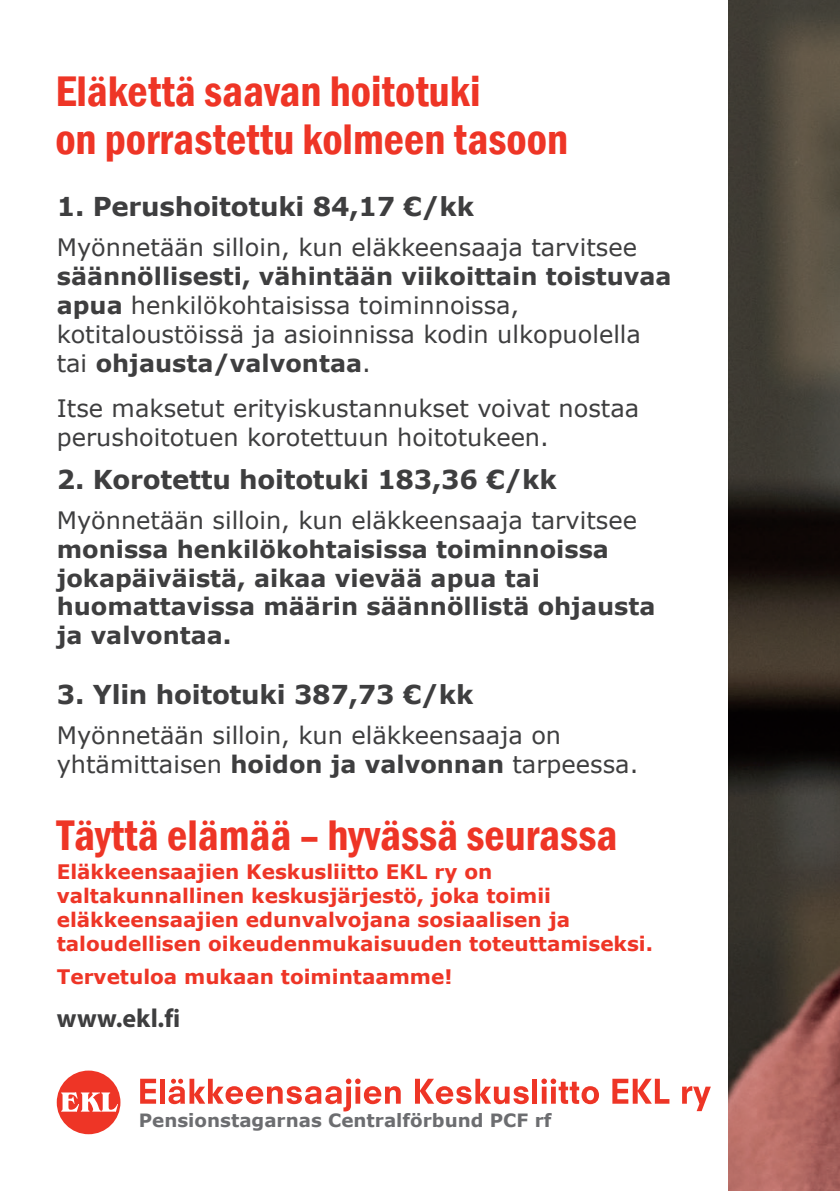
<style>
.page{position:relative;width:840px;height:1191px;background:#fff}
.page>*{position:absolute;margin:0;border:0;box-sizing:border-box;transform-origin:0 0}
.t1{font:600 condensed 44px/48px "Franklin Gothic";color:#ee3526}
.t2{font:700 26px "Verdana";letter-spacing:-.01em;color:#3e3e3f}
.t3{font:700 26px "Myriad Pro";letter-spacing:.01em;color:#3e3e3f}
.t4{font:24px/28.8px "Verdana";color:#3e3e3f}
.t5{font:700 24px/28.8px "Verdana";color:#3e3e3f}
.t6{font:700 20px/24px "Verdana";color:#ee3526}
.t7{font:700 18.2px "Verdana";color:#6c6d70}
.s1{font-weight:700}
</style>
<div class="page">
<svg style="left:140px;top:1078px;width:16px;height:25px"></svg>
<div style="left:160px;top:1078px;width:5px;height:25px;background:#ee3526"></div>
<svg style="left:168px;top:1078px;width:232px;height:33px"></svg>
<svg style="left:415px;top:1078px;width:113px;height:26px"></svg>
<div style="left:532px;top:1078px;width:5px;height:25px;background:#ee3526"></div>
<svg style="left:541px;top:1078px;width:57px;height:26px"></svg>
<svg style="left:612px;top:1078px;width:57px;height:25px"></svg>
<svg style="left:682px;top:1086px;width:28px;height:25px"></svg>
<div style="left:57px;top:1070px;width:63px;height:64px;background:#ee3526;border-radius:50%"></div>
<svg style="left:61px;top:1092px;width:57px;height:20px"></svg>
<img style="left:728px;top:0;width:111px;height:1191px">
<h1 class="t1" style="left:55px;top:67px;width:514px">Eläkettä saavan hoitotuki<br>on porrastettu kolmeen tasoon</h1>
<p class="t2" style="left:57px;top:188px;width:419px">1. Perushoitotuki 84,17 €/kk</p>
<p class="t4" style="left:57px;top:233px;width:581px">Myönnetään silloin, kun eläkkeensaaja tarvitsee</p>
<p class="t4" style="left:57px;top:262px;width:616px"><span class="s1">säännöllisesti, vähintään viikoittain toistuvaa apua</span> henkilökohtaisissa toiminnoissa, kotitaloustöissä ja asioinnissa kodin ulkopuolella tai <span class="s1">ohjausta/valvontaa</span>.</p>
<p class="t4" style="left:57px;top:394px;width:583px">Itse maksetut erityiskustannukset voivat nostaa perushoitotuen korotettuun hoitotukeen.</p>
<p class="t2" style="left:57px;top:461px;width:501px">2. Korotettu hoitotuki 183,36 €/kk</p>
<p class="t4" style="left:57px;top:505px;width:581px">Myönnetään silloin, kun eläkkeensaaja tarvitsee</p>
<p class="t5" style="left:57px;top:534px;width:599px">monissa henkilökohtaisissa toiminnoissa jokapäiväistä, aikaa vievää apua tai huomattavissa määrin säännöllistä ohjausta ja valvontaa.</p>
<p class="t2" style="left:57px;top:676px;width:418px">3. Ylin hoitotuki 387,73 €/kk</p>
<p class="t4" style="left:57px;top:720px;width:583px">Myönnetään silloin, kun eläkkeensaaja on yhtämittaisen <span class="s1">hoidon ja valvonnan</span> tarpeessa.</p>
<h1 class="t1" style="left:57px;top:810px;width:561px">Täyttä elämää – hyvässä seurassa</h1>
<p class="t6" style="left:57px;top:859px;width:597px">Eläkkeensaajien Keskusliitto EKL ry on valtakunnallinen keskusjärjestö, joka toimii eläkkeensaajien edunvalvojana sosiaalisen ja taloudellisen oikeudenmukaisuuden toteuttamiseksi.</p>
<p class="t6" style="left:57px;top:964px;width:397px">Tervetuloa mukaan toimintaamme!</p>
<p class="t3" style="left:57px;top:1001px;width:125px">www.ekl.fi</p>
<p class="t7" style="left:139px;top:1107px;width:414px">Pensionstagarnas Centralförbund PCF rf</p>
</div>
